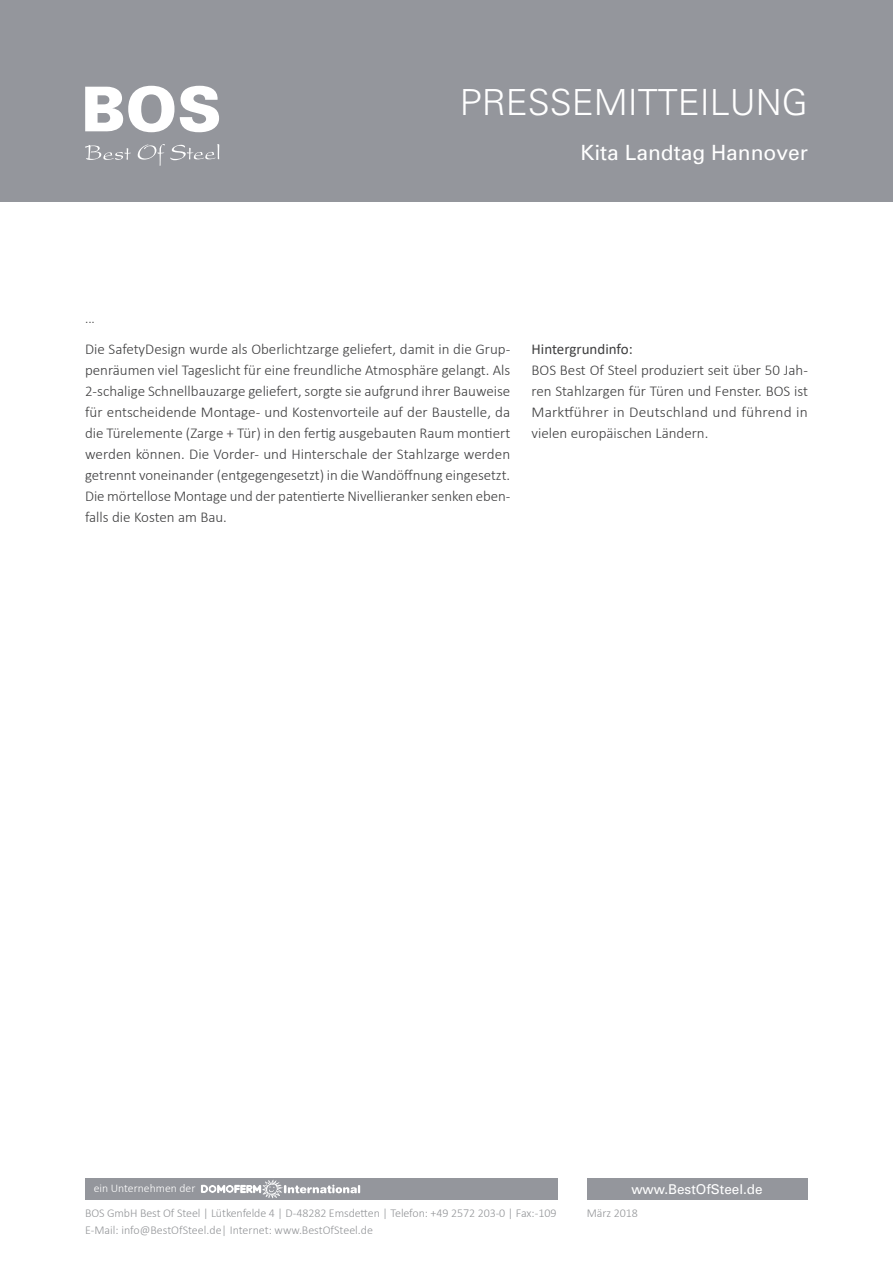
<style>
.page{position:relative;width:893px;height:1263px;background:#fff}
.page>*{position:absolute;margin:0;border:0;box-sizing:border-box;transform-origin:0 0}
.t1{font:300 36px "Univers";color:#fff}
.t2{font:21px "Univers";color:#fff}
.t3{font:300 15px/21px "Calibri";color:#3e3e3f;text-align:justify}
.t4{font:15px "Calibri";color:#3e3e3f}
.t5{font:13.5px "Univers";color:#fff}
.t6{font:300 13.5px "Calibri";color:#3e3e3f}
.t7{font:300 12px/17.2px "Calibri";letter-spacing:-.005em;color:#939598}
.t8{font:300 11.7px "Calibri";color:#fff}
</style>
<div class="page">
<div style="left:85px;top:1178px;width:472px;height:21px;background:#94969c"></div>
<svg style="left:201px;top:1180px;width:159px;height:18px"></svg>
<div style="left:0;top:0;width:893px;height:202px;background:#94969c"></div>
<svg style="left:85px;top:86px;width:89px;height:46px"></svg>
<svg style="left:180px;top:86px;width:39px;height:46px"></svg>
<svg style="left:85px;top:145px;width:46px;height:15px"></svg>
<svg style="left:138px;top:144px;width:81px;height:22px"></svg>
<div style="left:587px;top:1178px;width:220px;height:21px;background:#94969c"></div>
<p class="t6" style="left:85px;top:310px;width:11px">...</p>
<h1 class="t1" style="left:460px;top:80px;width:350px">PRESSEMITTEILUNG</h1>
<h2 class="t2" style="left:580px;top:139px;width:229px">Kita Landtag Hannover</h2>
<p class="t3" style="left:85px;top:338px;width:427px">Die SafetyDesign wurde als Oberlichtzarge geliefert, damit in die Grup&shy;penräumen viel Tageslicht für eine freundliche Atmosphäre gelangt. Als 2-schalige Schnellbauzarge geliefert, sorgte sie aufgrund ihrer Bauweise für entscheidende Montage- und Kostenvorteile auf der Baustelle, da die Türelemente (Zarge + Tür) in den fertig ausgebauten Raum montiert werden können. Die Vorder- und Hinterschale der Stahlzarge werden getrennt voneinander (entgegengesetzt) in die Wandöffnung eingesetzt.<br>Die mörtellose Montage und der patentierte Nivellieranker senken eben&shy;falls die Kosten am Bau.</p>
<p class="t4" style="left:532px;top:339px;width:103px">Hintergrundinfo:</p>
<p class="t3" style="left:532px;top:359px;width:278px">BOS Best Of Steel produziert seit über 50 Jah&shy;ren Stahlzargen für Türen und Fenster. BOS ist Marktführer in Deutschland und führend in vielen europäischen Ländern.</p>
<p class="t8" style="left:94px;top:1181px;width:103px">ein Unternehmen der</p>
<p class="t7" style="left:85px;top:1204px;width:473px">BOS GmbH Best Of Steel | Lütkenfelde 4 | D-48282 Emsdetten | Telefon: +49 2572 203-0 | Fax: -109<br>E-Mail: info@BestOfSteel.de| Internet: www.BestOfSteel.de</p>
<p class="t5" style="left:631px;top:1181px;width:133px">www.BestOfSteel.de</p>
<p class="t7" style="left:587px;top:1204px;width:53px">März 2018</p>
</div>
